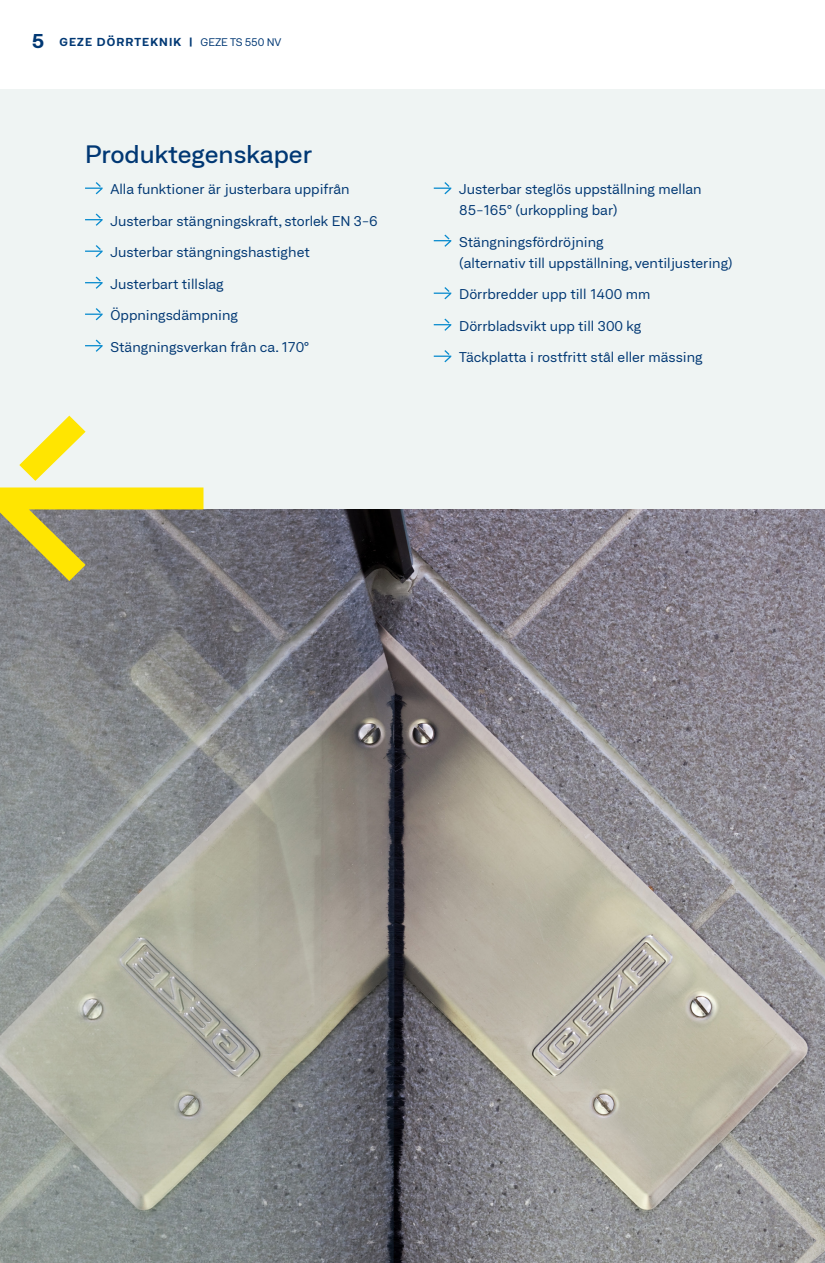
<style>
.page{position:relative;width:825px;height:1263px;background:#fff}
.page>*{position:absolute;margin:0;border:0;box-sizing:border-box;transform-origin:0 0}
.SUB_HEADLINE{font:500 expanded 24px "Neufile Grotesk";color:#013874}
.BULLET{font:expanded 13.5px/21px "Neufile Grotesk";color:#013874}
.t1{font:700 expanded 11.25px "Neufile Grotesk";letter-spacing:.1em;color:#013874}
.s1{font-size:19.5px}
.s2{font-weight:400;font-size:10.5px}
</style>
<div class="page">
<div style="left:0;top:89px;width:825px;height:1174px;background:#eff4f3"></div>
<img style="left:0;top:509px;width:825px;height:754px">
<svg style="left:85px;top:182px;width:18px;height:12px"></svg>
<svg style="left:85px;top:214px;width:18px;height:12px"></svg>
<svg style="left:85px;top:245px;width:18px;height:12px"></svg>
<svg style="left:85px;top:277px;width:18px;height:12px"></svg>
<svg style="left:85px;top:308px;width:18px;height:12px"></svg>
<svg style="left:85px;top:340px;width:18px;height:12px"></svg>
<svg style="left:434px;top:182px;width:17px;height:12px"></svg>
<svg style="left:434px;top:235px;width:17px;height:12px"></svg>
<svg style="left:434px;top:287px;width:17px;height:12px"></svg>
<svg style="left:434px;top:319px;width:17px;height:12px"></svg>
<svg style="left:434px;top:350px;width:17px;height:12px"></svg>
<svg style="left:0;top:416px;width:203px;height:165px"></svg>
<p class="t1" style="left:32px;top:35px;width:251px"><span class="s1">5</span> GEZE DÖRRTEKNIK | <span class="s2">GEZE TS 550 NV</span></p>
<p class="SUB_HEADLINE" style="left:85px;top:139px;width:229px">Produktegenskaper</p>
<p class="BULLET" style="left:111px;top:179px;width:241px">Alla funktioner är justerbara uppifrån</p>
<p class="BULLET" style="left:111px;top:210px;width:269px">Justerbar stängningskraft, storlek EN 3-6</p>
<p class="BULLET" style="left:111px;top:242px;width:201px">Justerbar stängningshastighet</p>
<p class="BULLET" style="left:111px;top:273px;width:115px">Justerbart tillslag</p>
<p class="BULLET" style="left:111px;top:305px;width:129px">Öppningsdämpning</p>
<p class="BULLET" style="left:111px;top:336px;width:200px">Stängningsverkan från ca. 170°</p>
<p class="BULLET" style="left:459px;top:179px;width:244px">Justerbar steglös uppställning mellan<br>85-165° (urkoppling bar)</p>
<p class="BULLET" style="left:459px;top:231px;width:275px">Stängningsfördröjning<br>(alternativ till uppställning, ventiljustering)</p>
<p class="BULLET" style="left:459px;top:284px;width:193px">Dörrbredder upp till 1400 mm</p>
<p class="BULLET" style="left:459px;top:315px;width:184px">Dörrbladsvikt upp till 300 kg</p>
<p class="BULLET" style="left:459px;top:347px;width:245px">Täckplatta i rostfritt stål eller mässing</p>
</div>
